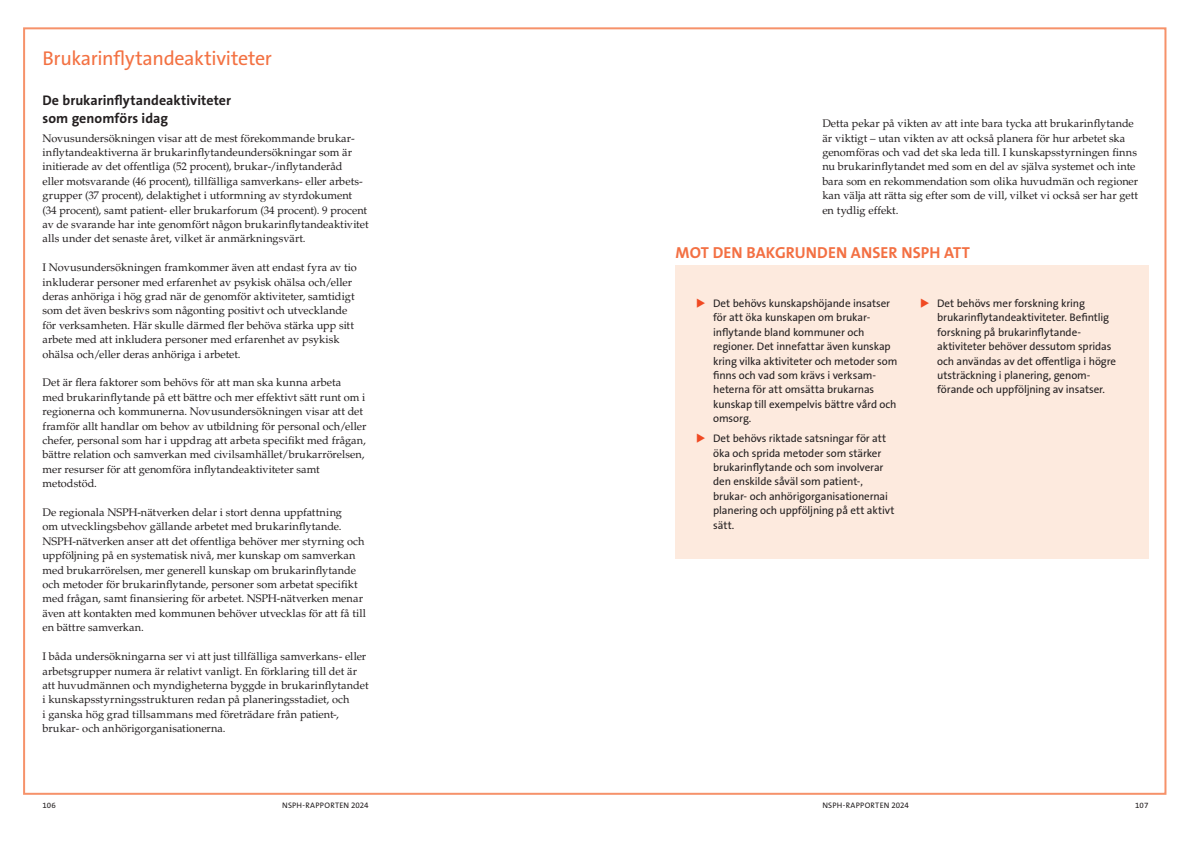
<style>
.page{position:relative;width:1191px;height:842px;background:#fff}
.page>*{position:absolute;margin:0;border:0;box-sizing:border-box;transform-origin:0 0}
.Rubrik_2_röd{font:20px "The Sans B W5 Plain";letter-spacing:-.015em;color:#f37142}
.NSPH_ANSER{font:700 16px "The Sans B W7";letter-spacing:.01em;color:#f37043}
.rubrik_3_2{font:700 14px/18px "The Sans B W7";letter-spacing:.005em;color:#231f20}
.Bröd{font:11px/14.4px "Palatino LT Std";color:#231f20}
.t1{font:11px/14.4px "The Sans B W5 Plain";letter-spacing:-.01em;color:#231f20}
.t2{font:8px "The Sans B W5 Plain";letter-spacing:.025em;color:#231f20}
</style>
<div class="page">
<div style="left:675px;top:265px;width:473px;height:293px;background:#fdeade"></div>
<p class="Rubrik_2_röd" style="left:43px;top:46px;width:231px">Brukarinflytandeaktiviteter</p>
<p class="rubrik_3_2" style="left:43px;top:92px;width:190px">De brukarinflytandeaktiviteter som genomförs idag</p>
<p class="Bröd" style="left:43px;top:131px;width:327px">Novusundersökningen visar att de mest förekommande brukar&shy;inflytandeaktiverna är brukarinflytandeundersökningar som är initierade av det offentliga (52 procent), brukar-/inflytanderåd<br>eller motsvarande (46 procent), tillfälliga samverkans- eller arbets&shy;grupper (37 procent), delaktighet i utformning av styrdokument (34 procent), samt patient- eller brukarforum (34 procent). 9 procent av de svarande har inte genomfört någon brukarinflytandeaktivitet alls under det senaste året, vilket är anmärkningsvärt.</p>
<p class="Bröd" style="left:43px;top:260px;width:316px">I Novusundersökningen framkommer även att endast fyra av tio inkluderar personer med erfarenhet av psykisk ohälsa och/eller deras anhöriga i hög grad när de genomför aktiviteter, samtidigt som det även beskrivs som någonting positivt och utvecklande för verksamheten. Här skulle därmed fler behöva stärka upp sitt arbete med att inkludera personer med erfarenhet av psykisk ohälsa och/eller deras anhöriga i arbetet.</p>
<p class="Bröd" style="left:43px;top:376px;width:325px">Det är flera faktorer som behövs för att man ska kunna arbeta<br>med brukarinflytande på ett bättre och mer effektivt sätt runt om i regionerna och kommunerna. Novusundersökningen visar att det framför allt handlar om behov av utbildning för personal och/eller chefer, personal som har i uppdrag att arbeta specifikt med frågan, bättre relation och samverkan med civilsamhället/brukarrörelsen, mer resurser för att genomföra inflytandeaktiviteter samt metodstöd.</p>
<p class="Bröd" style="left:43px;top:505px;width:325px">De regionala NSPH-nätverken delar i stort denna uppfattning<br>om utvecklingsbehov gällande arbetet med brukarinflytande.<br>NSPH-nätverken anser att det offentliga behöver mer styrning och uppföljning på en systematisk nivå, mer kunskap om samverkan med brukarrörelsen, mer generell kunskap om brukarinflytande och metoder för brukarinflytande, personer som arbetat specifikt med frågan, samt finansiering för arbetet. NSPH-nätverken menar även att kontakten med kommunen behöver utvecklas för att få till en bättre samverkan.</p>
<p class="Bröd" style="left:43px;top:649px;width:327px">I båda undersökningarna ser vi att just tillfälliga samverkans- eller arbetsgrupper numera är relativt vanligt. En förklaring till det är att huvudmännen och myndigheterna byggde in brukarinflytandet i kunskapsstyrningsstrukturen redan på planeringsstadiet, och<br>i ganska hög grad tillsammans med företrädare från patient-, brukar- och anhörigorganisationerna.</p>
<p class="Bröd" style="left:822px;top:116px;width:317px">Detta pekar på vikten av att inte bara tycka att brukarinflytande är viktigt – utan vikten av att också planera för hur arbetet ska genomföras och vad det ska leda till. I kunskapsstyrningen finns nu brukarinflytandet med som en del av själva systemet och inte bara som en rekommendation som olika huvudmän och regioner kan välja att rätta sig efter som de vill, vilket vi också ser har gett en tydlig effekt.</p>
<p class="NSPH_ANSER" style="left:675px;top:243px;width:296px">MOT DEN BAKGRUNDEN ANSER NSPH ATT</p>
<p class="t1" style="left:713px;top:296px;width:186px">Det behövs kunskapshöjande insatser för att öka kunskapen om brukar&shy;inflytande bland kommuner och regioner. Det innefattar även kunskap kring vilka aktiviteter och metoder som finns och vad som krävs i verksam&shy;heterna för att omsätta brukarnas kunskap till exempelvis bättre vård och omsorg.</p>
<p class="t1" style="left:713px;top:431px;width:183px">Det behövs riktade satsningar för att öka och sprida metoder som stärker brukarinflytande och som involverar den enskilde såväl som patient-, brukar- och anhörigorganisationernai planering och uppföljning på ett aktivt sätt.</p>
<p class="t1" style="left:937px;top:296px;width:180px">Det behövs mer forskning kring brukarinflytandeaktiviteter. Befintlig forskning på brukarinflytande&shy;aktiviteter behöver dessutom spridas och användas av det offentliga i högre utsträckning i planering, genom&shy;förande och uppföljning av insatser.</p>
<p class="t2" style="left:43px;top:800px;width:15px">106</p>
<p class="t2" style="left:282px;top:800px;width:88px">NSPH-RAPPORTEN 2024</p>
<p class="t2" style="left:822px;top:800px;width:88px">NSPH-RAPPORTEN 2024</p>
<p class="t2" style="left:1135px;top:800px;width:15px">107</p>
</div>
